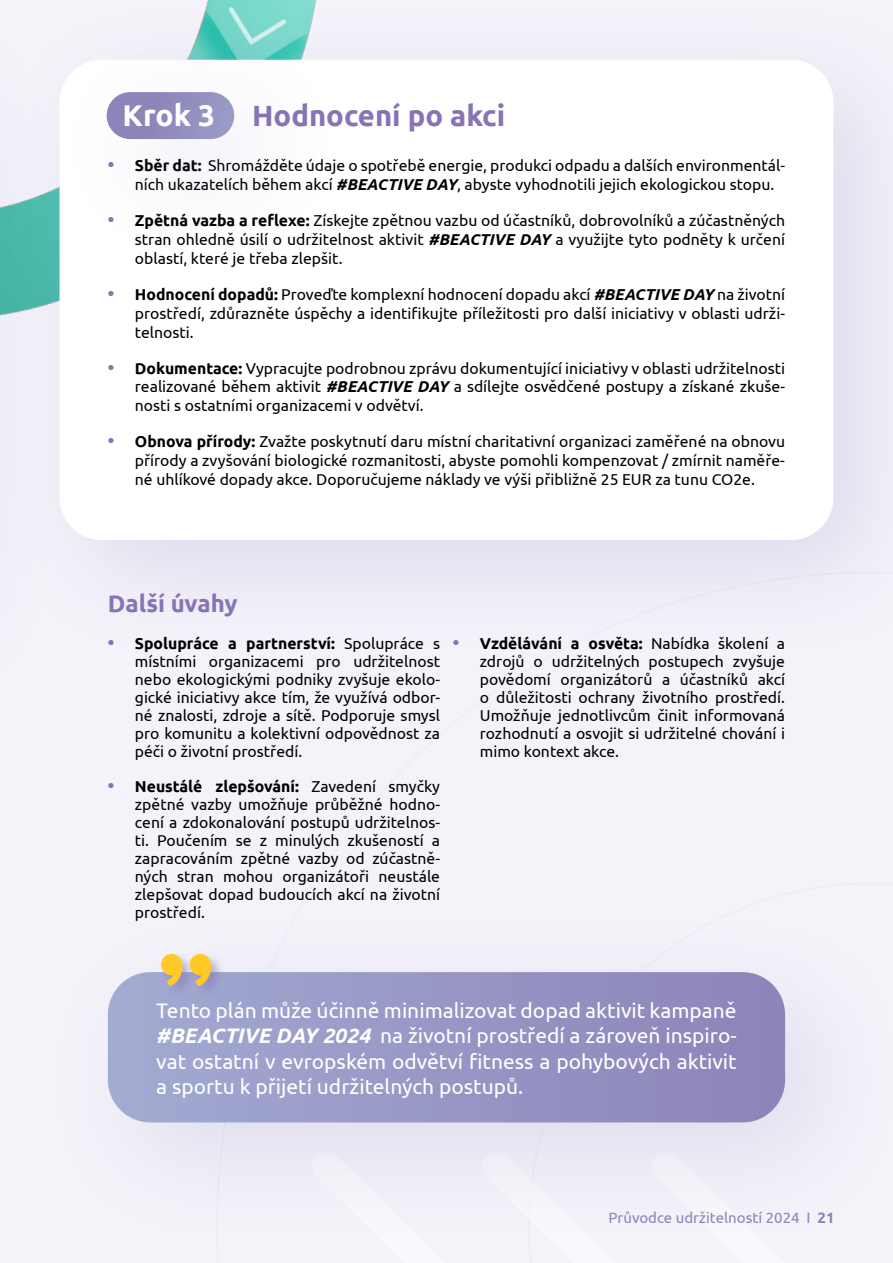
<style>
.page{position:relative;width:893px;height:1263px;background:#f4f3fa}
.page>*{position:absolute;margin:0;border:0;box-sizing:border-box;transform-origin:0 0}
.t1{font:700 29.25px "Ubuntu";color:#8874b5}
.t2{font:700 24px "Ubuntu";color:#8874b5}
.t3{font:21px/25.2px "Ubuntu";color:#fff;text-align:justify}
.t4{font:15.75px/18px "Ubuntu";color:#000;text-align:justify}
.t5{font:15px "Ubuntu";color:#8d84b9}
.s1{font-size:30px;color:#fff}
.s2{font-weight:700;font-size:18px;color:#8874b5}
.s3{font-weight:700}
.s4{font-weight:700;font-style:italic}
</style>
<div class="page">
<div style="left:0;top:0;width:893px;height:664px;background:#8874b5;opacity:.2"></div>
<div style="left:60px;top:60px;width:773px;height:480px;background:#fff;border-radius:43px"></div>
<svg style="left:108px;top:972px;width:677px;height:150px;background:#9898c5"></svg>
<div style="left:48px;top:28px;width:304px;height:235px;background:#8874b5;opacity:.2"></div>
<div style="left:107px;top:92px;width:127px;height:47px;background:linear-gradient(to right,#8a7fb6,#9899c6);border-radius:23px"></div>
<div style="left:159px;top:952px;width:66px;height:47px;background:#8874b5;opacity:.5"></div>
<svg style="left:161px;top:954px;width:50px;height:32px;background:#dfc071"></svg>
<h1 class="t1" style="left:123px;top:98px;width:384px"><span class="s1">Krok 3</span> Hodnocení po akci</h1>
<p class="t4" style="left:135px;top:156px;width:652px;line-height:18.9px;text-indent:-27px"><span class="s2">•</span> <span class="s3">Sběr dat:</span> Shromážděte údaje o spotřebě energie, produkci odpadu a dalších environmentál&shy;ních ukazatelích během akcí <span class="s4">#BEACTIVE DAY</span>, abyste vyhodnotili jejich ekologickou stopu.</p>
<p class="t4" style="left:135px;top:211px;width:652px;line-height:18.9px;text-indent:-27px"><span class="s2">•</span> <span class="s3">Zpětná vazba a reflexe:</span> Získejte zpětnou vazbu od účastníků, dobrovolníků a zúčastněných stran ohledně úsilí o udržitelnost aktivit <span class="s4">#BEACTIVE DAY</span> a využijte tyto podněty k určení oblastí, které je třeba zlepšit.</p>
<p class="t4" style="left:135px;top:284px;width:652px;line-height:18.9px;text-indent:-27px"><span class="s2">•</span> <span class="s3">Hodnocení dopadů:</span> Proveďte komplexní hodnocení dopadu akcí <span class="s4">#BEACTIVE DAY</span> na životní prostředí, zdůrazněte úspěchy a identifikujte příležitosti pro další iniciativy v oblasti udrži&shy;telnosti.</p>
<p class="t4" style="left:135px;top:358px;width:652px;line-height:18.9px;text-indent:-27px"><span class="s2">•</span> <span class="s3">Dokumentace:</span> Vypracujte podrobnou zprávu dokumentující iniciativy v oblasti udržitelnosti realizované během aktivit <span class="s4">#BEACTIVE DAY</span> a sdílejte osvědčené postupy a získané zkuše&shy;nosti s ostatními organizacemi v odvětví.</p>
<p class="t4" style="left:135px;top:432px;width:652px;line-height:18.9px;text-indent:-27px"><span class="s2">•</span> <span class="s3">Obnova přírody:</span> Zvažte poskytnutí daru místní charitativní organizaci zaměřené na obnovu přírody a zvyšování biologické rozmanitosti, abyste pomohli kompenzovat / zmírnit naměře&shy;né uhlíkové dopady akce. Doporučujeme náklady ve výši přibližně 25 EUR za tunu CO2e.</p>
<h2 class="t2" style="left:108px;top:589px;width:131px">Další úvahy</h2>
<p class="t4" style="left:135px;top:634px;width:307px;text-indent:-27px"><span class="s2">•</span> <span class="s3">Spolupráce a partnerství:</span> Spolupráce s místními organizacemi pro udržitelnost nebo ekologickými podniky zvyšuje ekolo&shy;gické iniciativy akce tím, že využívá odbor&shy;né znalosti, zdroje a sítě. Podporuje smysl pro komunitu a kolektivní odpovědnost za péči o životní prostředí.</p>
<p class="t4" style="left:135px;top:777px;width:307px;text-indent:-27px"><span class="s2">•</span> <span class="s3">Neustálé zlepšování:</span> Zavedení smyčky zpětné vazby umožňuje průběžné hodno&shy;cení a zdokonalování postupů udržitelnos&shy;ti. Poučením se z minulých zkušeností a zapracováním zpětné vazby od zúčastně&shy;ných stran mohou organizátoři neustále zlepšovat dopad budoucích akcí na životní prostředí.</p>
<p class="t4" style="left:480px;top:634px;width:307px;text-indent:-27px"><span class="s2">•</span> <span class="s3">Vzdělávání a osvěta:</span> Nabídka školení a zdrojů o udržitelných postupech zvyšuje povědomí organizátorů a účastníků akcí o důležitosti ochrany životního prostředí.<br>Umožňuje jednotlivcům činit informovaná rozhodnutí a osvojit si udržitelné chování i mimo kontext akce.</p>
<h3 class="t3" style="left:156px;top:997px;width:582px">Tento plán může účinně minimalizovat dopad aktivit kampaně <span class="s4">#BEACTIVE DAY 2024</span> na životní prostředí a zároveň inspiro&shy;vat ostatní v evropském odvětví fitness a pohybových aktivit a sportu k přijetí udržitelných postupů.</h3>
<p class="t5" style="left:608px;top:1209px;width:228px">Průvodce udržitelností 2024 I <span class="s3">21</span></p>
</div>
